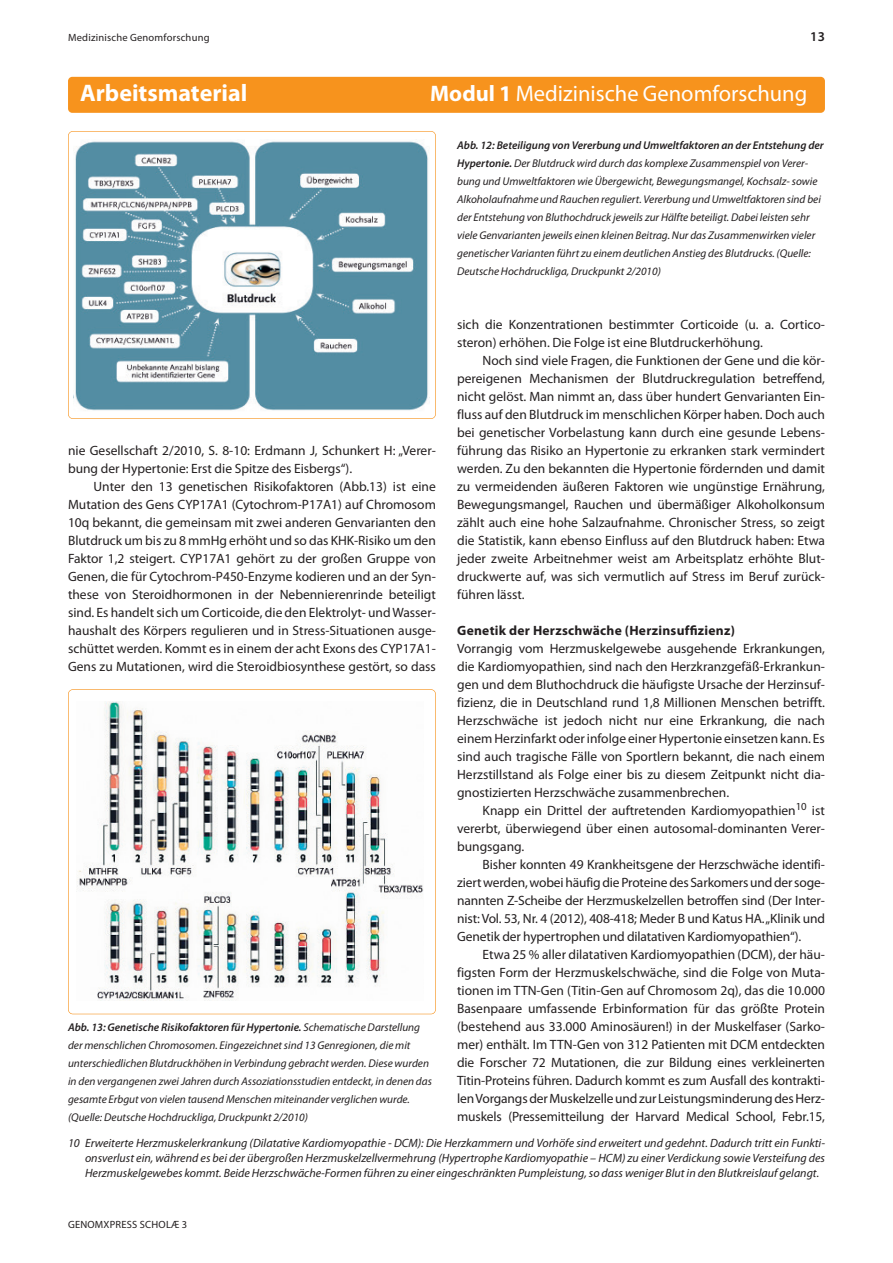
<style>
.page{position:relative;width:893px;height:1263px;background:#fff}
.page>*{position:absolute;margin:0;border:0;box-sizing:border-box;transform-origin:0 0}
.t1{font:700 24px "Myriad Pro";color:#fff}
.t2{font:22.5px "Myriad Pro";color:#fff}
.t3{font:13.5px/18px "Myriad Pro";color:#231f20;text-align:justify}
.t4{font:700 13.5px "Myriad Pro";letter-spacing:.02em;color:#231f20}
.t5{font:600 13.5px "Myriad Pro";color:#231f20}
.t6{font:italic 12px/15px "Myriad Pro";color:#231f20;text-align:justify}
.t7{font:italic 11.25px/18px "Myriad Pro";color:#231f20}
.t8{font:10.5px "Myriad Pro";letter-spacing:.02em;color:#231f20}
.s1{font-weight:700}
.s2{font-weight:600}
</style>
<div class="page">
<div style="left:68px;top:77px;width:757px;height:36px;background:#f7931d;border-radius:4px"></div>
<img style="left:75px;top:141px;width:354px;height:270px">
<div style="left:68px;top:131px;width:368px;height:288px;border:1px solid #f7931d;border-radius:5px"></div>
<img style="left:77px;top:701px;width:346px;height:300px">
<div style="left:68px;top:689px;width:368px;height:325px;border:1px solid #f7931d;border-radius:5px"></div>
<p class="t8" style="left:68px;top:33px;width:143px">Medizinische Genomforschung</p>
<p class="t5" style="left:810px;top:31px;width:16px">13</p>
<h1 class="t1" style="left:80px;top:83px;width:168px">Arbeitsmaterial</h1>
<h2 class="t2" style="left:430px;top:85px;width:379px"><span class="s1">Modul 1</span> Medizinische Genomforschung</h2>
<p class="t7" style="left:457px;top:137px;width:368px"><span class="s2">Abb. 12: Beteiligung von Vererbung und Umweltfaktoren an der Entstehung der Hypertonie.</span> Der Blutdruck wird durch das komplexe Zusammenspiel von Verer&shy;bung und Umweltfaktoren wie Übergewicht, Bewegungsmangel, Kochsalz- sowie Alkoholaufnahme und Rauchen reguliert. Vererbung und Umweltfaktoren sind bei der Entstehung von Bluthochdruck jeweils zur Hälfte beteiligt. Dabei leisten sehr viele Genvarianten jeweils einen kleinen Beitrag. Nur das Zusammenwirken vieler genetischer Varianten führt zu einem deutlichen Anstieg des Blutdrucks. (Quelle:<br>Deutsche Hochdruckliga, Druckpunkt 2/2010)</p>
<p class="t3" style="left:457px;top:316px;width:369px">sich die Konzentrationen bestimmter Corticoide (u. a. Cortico - steron) erhöhen. Die Folge ist eine Blutdruckerhöhung.</p>
<p class="t3" style="left:457px;top:352px;width:369px;text-indent:26px">Noch sind viele Fragen, die Funktionen der Gene und die kör&shy;pereigenen Mechanismen der Blutdruckregulation betreffend, nicht gelöst. Man nimmt an, dass über hundert Genvarianten Ein&shy;fluss auf den Blutdruck im menschlichen Körper haben. Doch auch bei genetischer Vorbelastung kann durch eine gesunde Lebens&shy;führung das Risiko an Hypertonie zu erkranken stark vermindert werden. Zu den bekannten die Hypertonie fördernden und damit zu vermeidenden äußeren Faktoren wie ungünstige Ernährung, Bewegungsmangel, Rauchen und übermäßiger Alkoholkonsum zählt auch eine hohe Salzaufnahme. Chronischer Stress, so zeigt die Statistik, kann ebenso Einfluss auf den Blutdruck haben: Etwa jeder zweite Arbeitnehmer weist am Arbeitsplatz erhöhte Blut&shy;druckwerte auf, was sich vermutlich auf Stress im Beruf zurück&shy;führen lässt.</p>
<p class="t4" style="left:457px;top:625px;width:279px">Genetik der Herzschwäche (Herzinsuffizienz)</p>
<p class="t3" style="left:457px;top:640px;width:369px">Vorrangig vom Herzmuskelgewebe ausgehende Erkrankungen, die Kardiomyopathien, sind nach den Herzkranzgefäß-Erkrankun&shy;gen und dem Bluthochdruck die häufigste Ursache der Herzinsuf&shy;fizienz, die in Deutschland rund 1,8 Millionen Menschen betrifft.<br>Herzschwäche ist jedoch nicht nur eine Erkrankung, die nach einem Herzinfarkt oder infolge einer Hypertonie einsetzen kann. Es sind auch tragische Fälle von Sportlern bekannt, die nach einem Herzstillstand als Folge einer bis zu diesem Zeitpunkt nicht dia&shy;gnostizierten Herzschwäche zusammenbrechen.</p>
<p class="t3" style="left:457px;top:802px;width:369px;text-indent:26px">Knapp ein Drittel der auftretenden Kardiomyopathien<sup>10</sup> ist vererbt, überwiegend über einen autosomal-dominanten Verer&shy;bungsgang.</p>
<p class="t3" style="left:457px;top:856px;width:369px;text-indent:26px">Bisher konnten 49 Krankheitsgene der Herzschwäche identifi&shy;ziert werden, wobei häufig die Proteine des Sarkomers und der soge&shy;nannten Z-Scheibe der Herzmuskelzellen betroffen sind (Der Inter&shy;nist: Vol. 53, Nr. 4 (2012), 408-418; Meder B und Katus HA. „Klinik und Genetik der hypertrophen und dilatativen Kardiomyopathien“).</p>
<p class="t3" style="left:457px;top:946px;width:369px;text-indent:26px">Etwa 25 % aller dilatativen Kardiomyopathien (DCM), der häu&shy;figsten Form der Herzmuskelschwäche, sind die Folge von Muta&shy;tionen im TTN-Gen (Titin-Gen auf Chromosom 2q), das die 10.000<br>Basenpaare umfassende Erbinformation für das größte Protein (bestehend aus 33.000 Aminosäuren!) in der Muskelfaser (Sarko&shy;mer) enthält. Im TTN-Gen von 312 Patienten mit DCM entdeckten die Forscher 72 Mutationen, die zur Bildung eines verkleinerten Titin-Proteins führen. Dadurch kommt es zum Ausfall des kontrakti&shy;len Vorgangs der Muskelzelle und zur Leistungsminderung des Herz&shy;muskels (Pressemitteilung der Harvard Medical School, Febr.15,</p>
<p class="t3" style="left:68px;top:442px;width:369px">nie Gesellschaft 2/2010, S. 8-10: Erdmann J, Schunkert H: „Verer&shy;bung der Hypertonie: Erst die Spitze des Eisbergs“).</p>
<p class="t3" style="left:68px;top:478px;width:369px;text-indent:26px">Unter den 13 genetischen Risikofaktoren (Abb.13) ist eine Mutation des Gens CYP17A1 (Cytochrom-P17A1) auf Chromosom 10q bekannt, die gemeinsam mit zwei anderen Genvarianten den Blutdruck um bis zu 8 mmHg erhöht und so das KHK-Risiko um den Faktor 1,2 steigert. CYP17A1 gehört zu der großen Gruppe von Genen, die für Cytochrom-P450-Enzyme kodieren und an der Syn&shy;these von Steroidhormonen in der Nebennierenrinde beteiligt sind. Es handelt sich um Corticoide, die den Elektrolyt- und Wasser&shy;haushalt des Körpers regulieren und in Stress-Situationen ausge&shy;schüttet werden. Kommt es in einem der acht Exons des CYP17A1- Gens zu Mutationen, wird die Steroidbiosynthese gestört, so dass</p>
<p class="t7" style="left:68px;top:1019px;width:365px"><span class="s2">Abb. 13: Genetische Risikofaktoren für Hypertonie.</span> Schematische Darstellung der menschlichen Chromosomen. Eingezeichnet sind 13 Genregionen, die mit unterschiedlichen Blutdruckhöhen in Verbindung gebracht werden. Diese wurden in den vergangenen zwei Jahren durch Assoziationsstudien entdeckt, in denen das gesamte Erbgut von vielen tausend Menschen miteinander verglichen wurde. (Quelle: Deutsche Hochdruckliga, Druckpunkt 2/2010)</p>
<p class="t6" style="left:85px;top:1137px;width:742px;text-indent:-17px">10 Erweiterte Herzmuskelerkrankung (Dilatative Kardiomyopathie - DCM): Die Herzkammern und Vorhöfe sind erweitert und gedehnt. Dadurch tritt ein Funkti&shy;onsverlust ein, während es bei der übergroßen Herzmuskelzellvermehrung (Hypertrophe Kardiomyopathie – HCM) zu einer Verdickung sowie Versteifung des Herzmuskelgewebes kommt. Beide Herzschwäche-Formen führen zu einer eingeschränkten Pumpleistung, so dass weniger Blut in den Blutkreislauf gelangt.</p>
<p class="t8" style="left:68px;top:1221px;width:121px">GENOMXPRESS SCHOLÆ 3</p>
</div>
